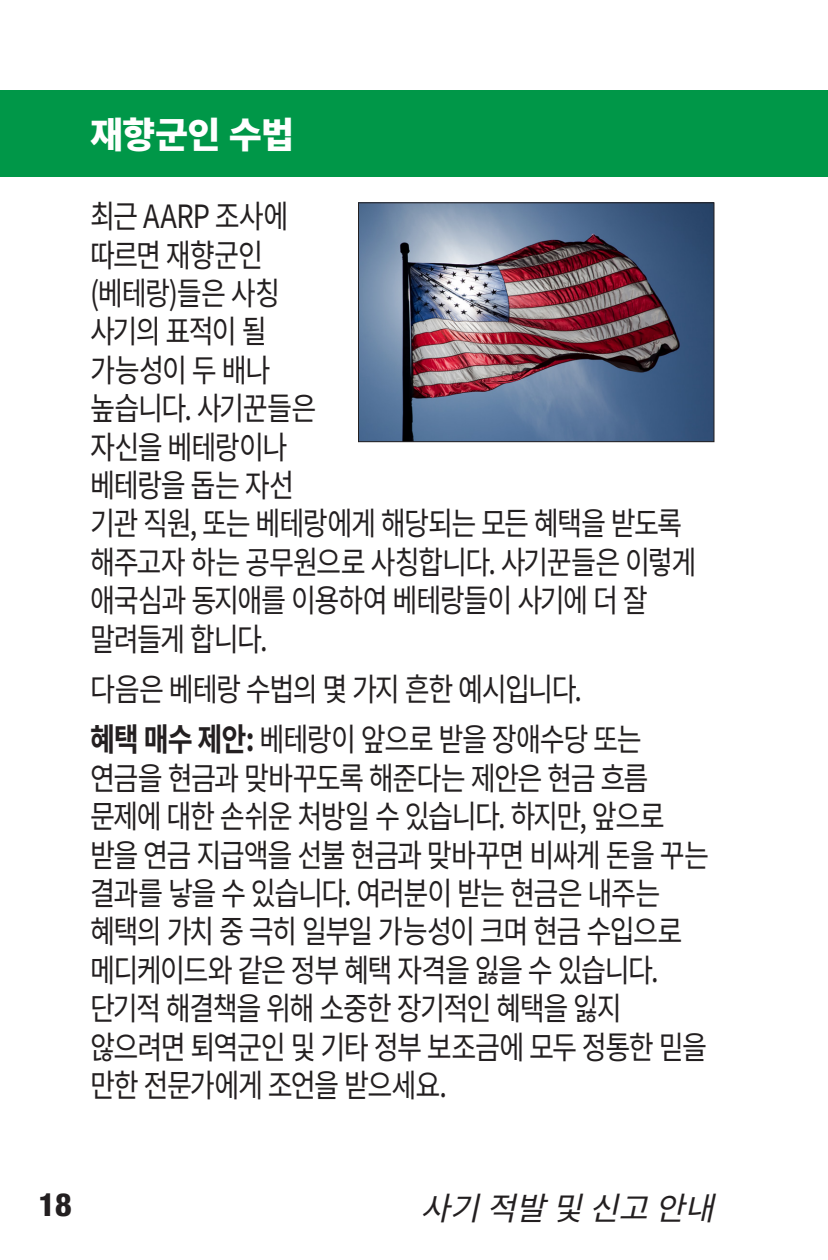
<style>
.page{position:relative;width:828px;height:1260px;background:#fff}
.page>*{position:absolute;margin:0;border:0;box-sizing:border-box;transform-origin:0 0}
.t1{font:800 36px "Source Han Sans KR";letter-spacing:-.02em;color:#fff}
.t2{font:32px/38.4px "Source Han Sans KR";letter-spacing:-.055em;color:#231f20;scale:.85 1}
.t3{font:italic 32px "Source Han Sans KR";color:#231f20}
.t4{font:800 condensed 32px "Helvetica Neue LT Std";color:#231f20}
.s1{font-weight:700}
</style>
<div class="page">
<div style="left:0;top:90px;width:828px;height:86px;background:#009748"></div>
<img style="left:360px;top:204px;width:352px;height:236px">
<div style="left:358px;top:202px;width:356px;height:240px;border:1px solid #231f20"></div>
<p class="t1" style="left:90px;top:114px;width:206px">재향군인 수법</p>
<p class="t2" style="left:90px;top:198px;width:715px">최근 AARP 조사에<br>따르면 재향군인<br>(베테랑)들은 사칭<br>사기의 표적이 될<br>가능성이 두 배나<br>높습니다. 사기꾼들은<br>자신을 베테랑이나<br>베테랑을 돕는 자선<br>기관 직원, 또는 베테랑에게 해당되는 모든 혜택을 받도록 해주고자 하는 공무원으로 사칭합니다. 사기꾼들은 이렇게 애국심과 동지애를 이용하여 베테랑들이 사기에 더 잘 말려들게 합니다.</p>
<p class="t2" style="left:90px;top:671px;width:580px">다음은 베테랑 수법의 몇 가지 흔한 예시입니다.</p>
<p class="t2" style="left:90px;top:721px;width:730px"><span class="s1">혜택 매수 제안:</span> 베테랑이 앞으로 받을 장애수당 또는 연금을 현금과 맞바꾸도록 해준다는 제안은 현금 흐름 문제에 대한 손쉬운 처방일 수 있습니다. 하지만, 앞으로 받을 연금 지급액을 선불 현금과 맞바꾸면 비싸게 돈을 꾸는 결과를 낳을 수 있습니다. 여러분이 받는 현금은 내주는 혜택의 가치 중 극히 일부일 가능성이 크며 현금 수입으로 메디케이드와 같은 정부 혜택 자격을 잃을 수 있습니다. 단기적 해결책을 위해 소중한 장기적인 혜택을 잃지 않으려면 퇴역군인 및 기타 정부 보조금에 모두 정통한 믿을 만한 전문가에게 조언을 받으세요.</p>
<p class="t4" style="left:39px;top:1185px;width:35px">18</p>
<p class="t3" style="left:420px;top:1190px;width:315px">사기적발및신고안내</p>
</div>
